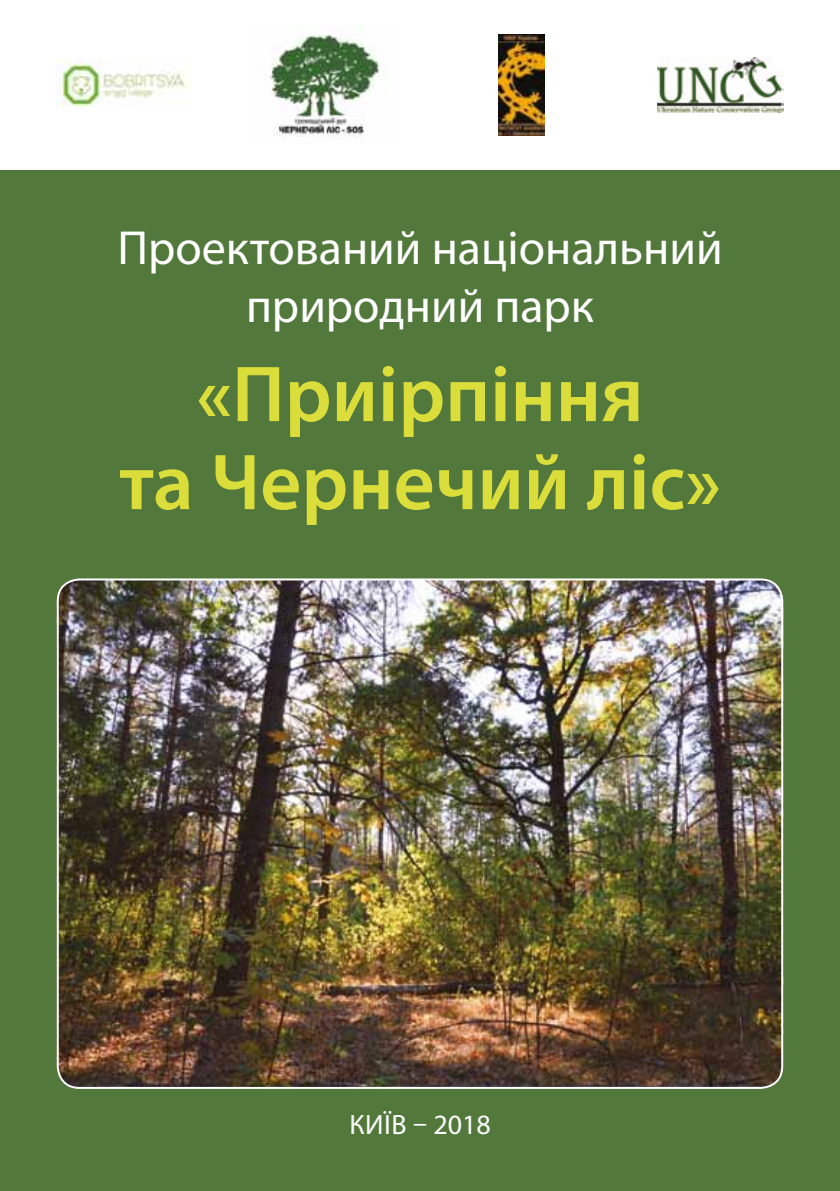
<style>
.page{position:relative;width:840px;height:1191px;background:#fff}
.page>*{position:absolute;margin:0;border:0;box-sizing:border-box;transform-origin:0 0}
.t1{font:600 80px/88px "Myriad Pro";color:#dbdd3b;text-align:center}
.t2{font:48px/57.6px "Myriad Pro";color:#fff;text-align:center}
.t3{font:28px "Myriad Pro";color:#fff}
</style>
<div class="page">
<div style="left:0;top:170px;width:839px;height:1021px;background:#52793b"></div>
<img style="left:269px;top:26px;width:118px;height:112px">
<img style="left:498px;top:35px;width:46px;height:100px">
<img style="left:657px;top:57px;width:125px;height:56px">
<img style="left:57px;top:59px;width:134px;height:48px">
<img style="left:57px;top:579px;width:725px;height:509px">
<p class="t2" style="left:117px;top:218px;width:606px">Проектований національний природний парк</p>
<h1 class="t1" style="left:119px;top:348px;width:603px">«Приірпіння<br>та Чернечий ліс»</h1>
<p class="t3" style="left:349px;top:1107px;width:143px">Київ – 2018</p>
</div>
